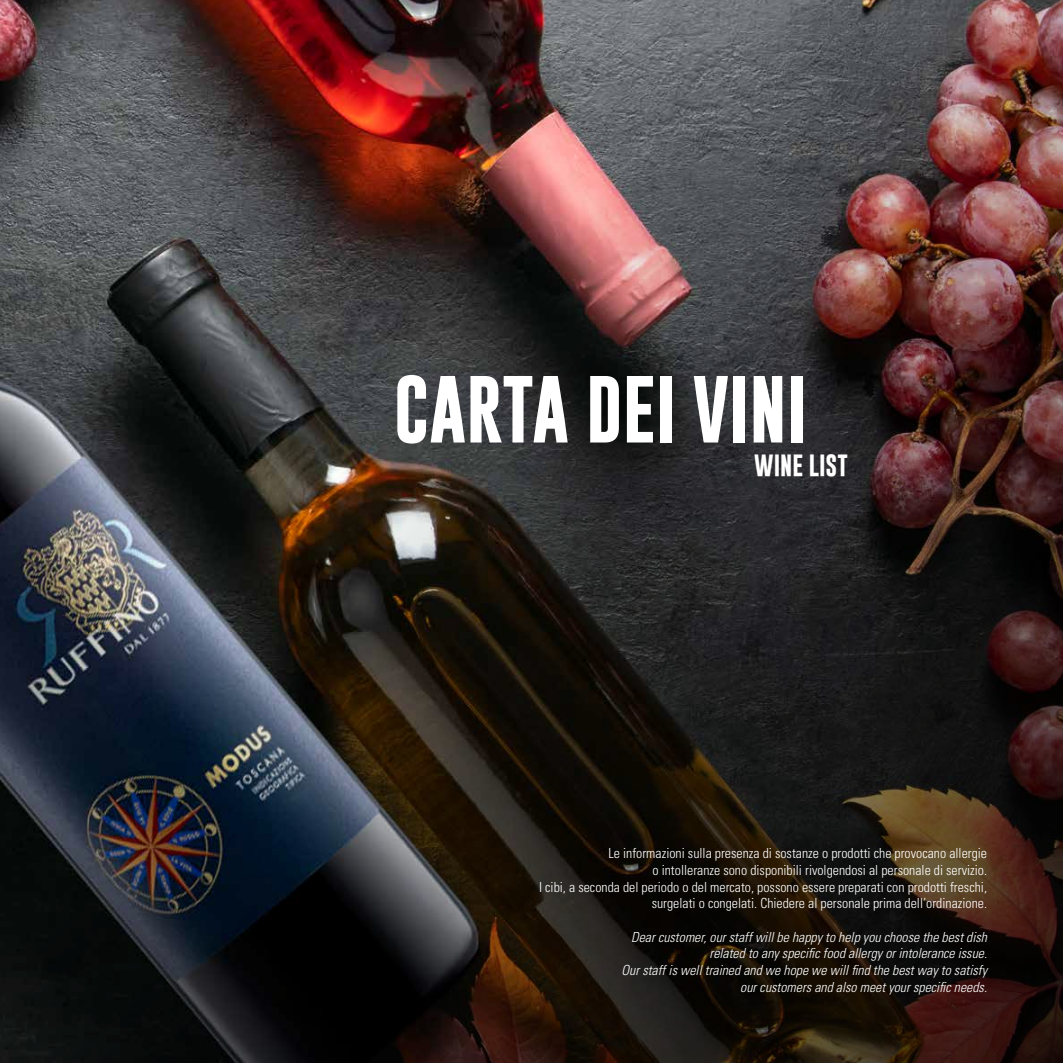
<style>
.page{position:relative;width:1063px;height:1063px;background:#fff}
.page>*{position:absolute;margin:0;border:0;box-sizing:border-box;transform-origin:0 0}
.t1{font:700 68px "Gobold";color:#fff}
.t2{font:700 22.25px "Gobold";color:#fff}
.t3{font:300 condensed 13.88px/16.6px "Univers";color:#fff;text-align:right}
.t4{font:italic 300 condensed 13.88px/16.6px "Univers";color:#fff;text-align:right}
</style>
<div class="page">
<img style="left:0;top:0;width:1063px;height:1063px">
<h1 class="t1" style="left:394px;top:365px;width:414px">CARTA DEI VINI</h1>
<h2 class="t2" style="left:754px;top:450px;width:95px">WINE LIST</h2>
<p class="t3" style="left:539px;top:845px;width:450px">Le informazioni sulla presenza di sostanze o prodotti che provocano allergie<br>o intolleranze sono disponibili rivolgendosi al personale di servizio.<br>I cibi, a seconda del periodo o del mercato, possono essere preparati con prodotti freschi, surgelati o congelati. Chiedere al personale prima dell’ordinazione.</p>
<p class="t4" style="left:622px;top:928px;width:367px">Dear customer, our staff will be happy to help you choose the best dish related to any specific food allergy or intolerance issue.<br>Our staff is well trained and we hope we will find the best way to satisfy our customers and also meet your specific needs.</p>
</div>
